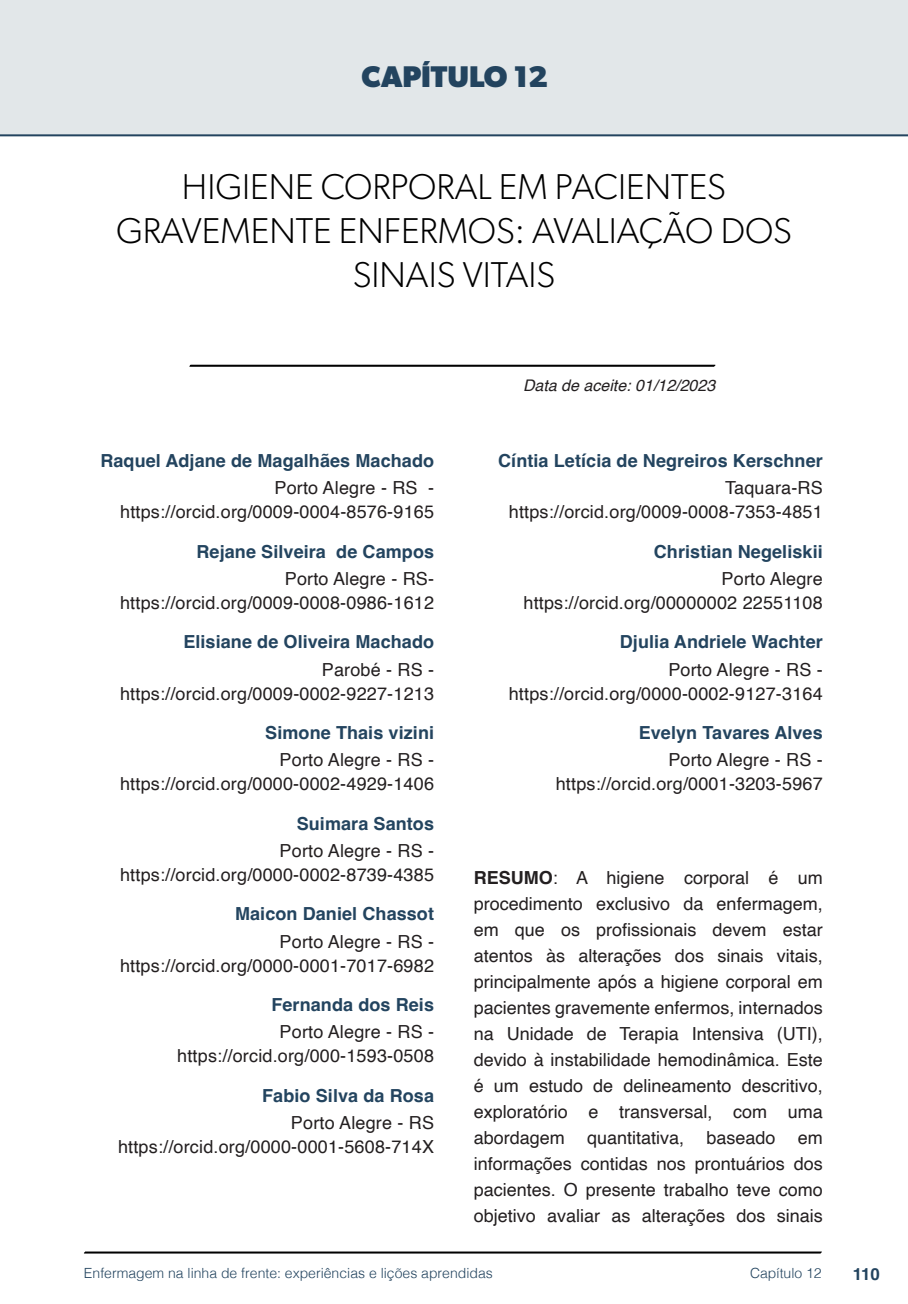
<style>
.page{position:relative;width:908px;height:1304px;background:#fff}
.page>*{position:absolute;margin:0;border:0;box-sizing:border-box;transform-origin:0 0}
.t1{font:300 36px/44px "Gibson";color:#000;text-align:center}
.t2{font:700 30px "Gibson";color:#23445f}
.t3{font:18px/26px "Helvetica";letter-spacing:.01em;color:#231f20;text-align:right}
.t4{font:700 18px "Helvetica";letter-spacing:.005em;color:#23445f}
.t5{font:700 16.8px "Helvetica";color:#23445f}
.t6{font:italic 16px "Helvetica";color:#231f20}
.t7{font:300 14px "Helvetica";color:#23445f}
.s1{font-weight:700}
</style>
<div class="page">
<svg style="left:84px;top:1251px;width:737px;height:3px;background:#515151"></svg>
<svg style="left:189px;top:364px;width:526px;height:3px;background:#4f4f4f"></svg>
<div style="left:0;top:0;width:907px;height:136px;background:#e2e7e9"></div>
<div style="left:44px;top:72px;width:68px;height:61px;background:#e2e7e9"></div>
<h2 class="t2" style="left:361px;top:58px;width:188px">CAPÍTULO 12</h2>
<h1 class="t1" style="left:116px;top:164px;width:677px">HIGIENE CORPORAL EM PACIENTES<br>GRAVEMENTE ENFERMOS: AVALIAÇÃO DOS<br>SINAIS VITAIS</h1>
<p class="t4" style="left:100px;top:450px;width:335px">Raquel Adjane de Magalhães Machado</p>
<p class="t3" style="left:120px;top:477px;width:315px;line-height:24px">Porto Alegre - RS - https://orcid.org/0009-0004-8576-9165</p>
<p class="t4" style="left:196px;top:540px;width:239px">Rejane Silveira de Campos</p>
<p class="t3" style="left:120px;top:567px;width:315px;line-height:24px">Porto Alegre - RS&shy;https://orcid.org/0009-0008-0986-1612</p>
<p class="t4" style="left:183px;top:631px;width:252px">Elisiane de Oliveira Machado</p>
<p class="t3" style="left:120px;top:658px;width:315px;line-height:24px">Parobé - RS - https://orcid.org/0009-0002-9227-1213</p>
<p class="t4" style="left:265px;top:722px;width:170px">Simone Thais vizini</p>
<p class="t3" style="left:120px;top:749px;width:315px;line-height:24px">Porto Alegre - RS - https://orcid.org/0000-0002-4929-1406</p>
<p class="t4" style="left:296px;top:812px;width:139px">Suimara Santos</p>
<p class="t3" style="left:120px;top:839px;width:315px;line-height:24px">Porto Alegre - RS - https://orcid.org/0000-0002-8739-4385</p>
<p class="t4" style="left:235px;top:903px;width:200px">Maicon Daniel Chassot</p>
<p class="t3" style="left:120px;top:930px;width:315px;line-height:24px">Porto Alegre - RS - https://orcid.org/0000-0001-7017-6982</p>
<p class="t4" style="left:271px;top:994px;width:164px">Fernanda dos Reis</p>
<p class="t3" style="left:177px;top:1021px;width:258px;line-height:24px">Porto Alegre - RS - https://orcid.org/000-1593-0508</p>
<p class="t4" style="left:262px;top:1084px;width:173px">Fabio Silva da Rosa</p>
<p class="t3" style="left:118px;top:1111px;width:317px;line-height:24px">Porto Alegre - RS https://orcid.org/0000-0001-5608-714X</p>
<p class="t6" style="left:523px;top:373px;width:194px">Data de aceite: 01/12/2023</p>
<p class="t4" style="left:498px;top:450px;width:326px">Cíntia Letícia de Negreiros Kerschner</p>
<p class="t3" style="left:508px;top:477px;width:315px;line-height:24px">Taquara-RS https://orcid.org/0009-0008-7353-4851</p>
<p class="t4" style="left:653px;top:540px;width:170px">Christian Negeliskii</p>
<p class="t3" style="left:523px;top:567px;width:301px;line-height:24px">Porto Alegre https://orcid.org/00000002 22551108</p>
<p class="t4" style="left:619px;top:631px;width:204px">Djulia Andriele Wachter</p>
<p class="t3" style="left:508px;top:658px;width:315px;line-height:24px">Porto Alegre - RS - https://orcid.org/0000-0002-9127-3164</p>
<p class="t4" style="left:638px;top:722px;width:185px">Evelyn Tavares Alves</p>
<p class="t3" style="left:555px;top:749px;width:268px;line-height:24px">Porto Alegre - RS - https://orcid.org/0001-3203-5967</p>
<p class="t3" style="left:473px;top:866px;width:350px;text-align:justify"><span class="s1">RESUMO</span>: A higiene corporal é um procedimento exclusivo da enfermagem, em que os profissionais devem estar atentos às alterações dos sinais vitais, principalmente após a higiene corporal em pacientes gravemente enfermos, internados na Unidade de Terapia Intensiva (UTI), devido à instabilidade hemodinâmica. Este é um estudo de delineamento descritivo, exploratório e transversal, com uma abordagem quantitativa, baseado em informações contidas nos prontuários dos pacientes. O presente trabalho teve como objetivo avaliar as alterações dos sinais</p>
<p class="t7" style="left:84px;top:1261px;width:410px">Enfermagem na linha de frente: experiências e lições aprendidas</p>
<p class="t7" style="left:749px;top:1261px;width:73px">Capítulo 12</p>
<p class="t5" style="left:852px;top:1264px;width:29px">110</p>
</div>
